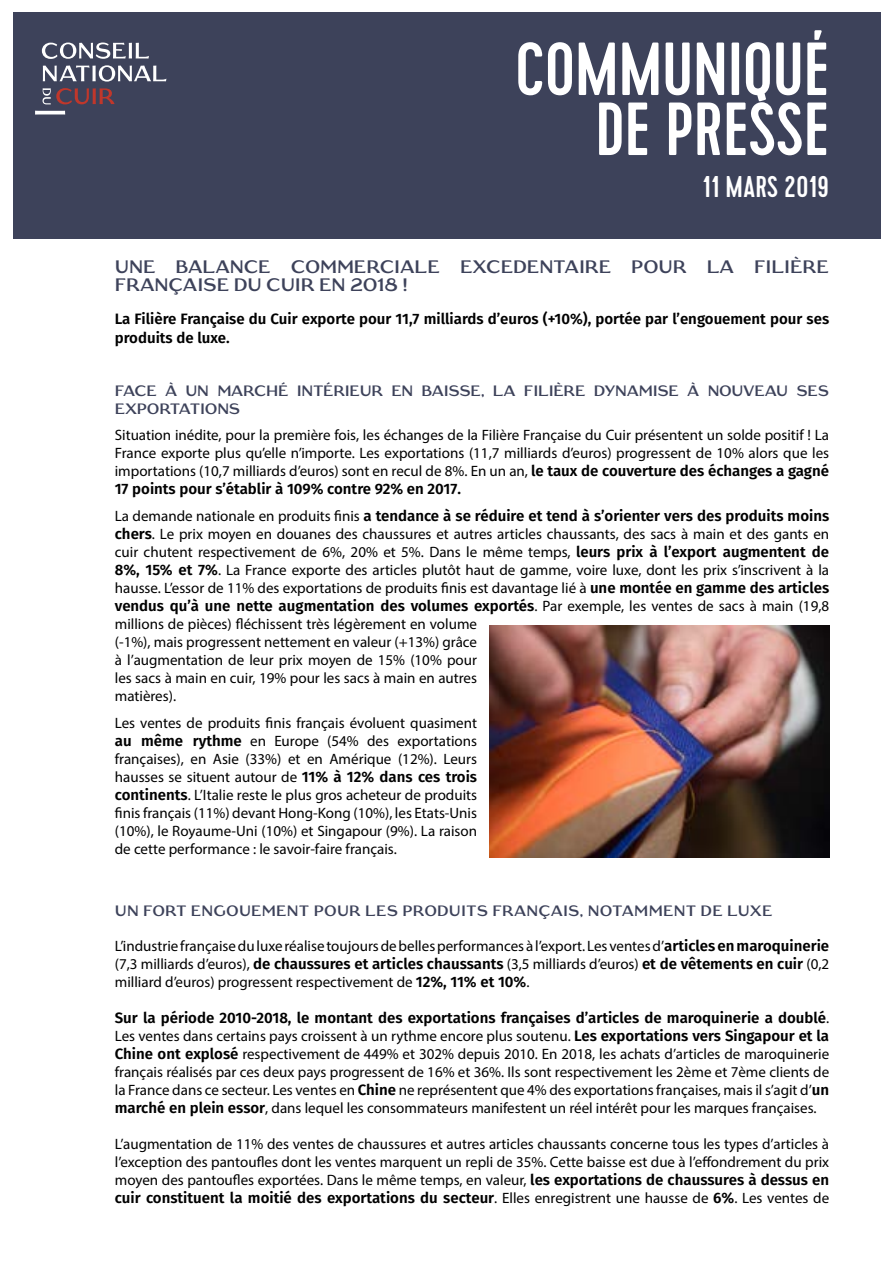
<style>
.page{position:relative;width:893px;height:1263px;background:#fff}
.page>*{position:absolute;margin:0;border:0;box-sizing:border-box;transform-origin:0 0}
.t1{font:500 75px/60px "Cervo";color:#fff;text-align:right}
.t2{font:500 30px "Cervo";color:#fff}
.t3{font:600 18px/18px "Gaslight";letter-spacing:-.01em;color:#3d425a}
.t4{font:15px/18px "Myriad Pro";color:#000;text-align:justify}
.t5{font:600 15px/18px "Fira Sans";color:#000}
.t6{font:600 15px/18px "Gaslight";letter-spacing:-.02em;color:#3d425a}
.t7{font:600 15px "Gaslight";letter-spacing:.01em;color:#3d425a}
.s1{font-family:"Fira Sans";font-weight:600}
.s2{font-family:"Myriad Pro";font-weight:400}
</style>
<div class="page">
<div style="left:13px;top:13px;width:867px;height:226px;background:#3d425a"></div>
<svg style="left:42px;top:43px;width:107px;height:16px"></svg>
<svg style="left:35px;top:111px;width:30px;height:4px"></svg>
<svg style="left:43px;top:65px;width:123px;height:17px"></svg>
<svg style="left:43px;top:88px;width:72px;height:16px"></svg>
<img style="left:490px;top:625px;width:339px;height:232px">
<h1 class="t1" style="left:515px;top:41px;width:315px">COMMUNIQUÉ<br>DE PRESSE</h1>
<h2 class="t2" style="left:703px;top:169px;width:128px">11 MARS 2019</h2>
<p class="t3" style="left:115px;top:257px;width:716px">UNE BALANCE COMMERCIALE EXCEDENTAIRE POUR LA FILIÈRE<br>FRANÇAISE DU CUIR EN 2018 !</p>
<p class="t5" style="left:115px;top:309px;width:716px">La Filière Française du Cuir exporte pour 11,7 milliards d’euros (+10%), portée par l’engouement pour ses produits de luxe.</p>
<p class="t6" style="left:115px;top:381px;width:716px">FACE À UN MARCHÉ INTÉRIEUR EN BAISSE, LA FILIÈRE DYNAMISE À NOUVEAU SES<br>EXPORTATIONS</p>
<p class="t4" style="left:115px;top:426px;width:716px">Situation inédite, pour la première fois, les échanges de la Filière Française du Cuir présentent un solde positif ! La France exporte plus qu’elle n’importe. Les exportations (11,7 milliards d’euros) progressent de 10% alors que les importations (10,7 milliards d’euros) sont en recul de 8%. En un an, <span class="s1">le taux de couverture des échanges a gagné</span></p>
<p class="t5" style="left:115px;top:475px;width:716px;line-height:26.5px">17 points pour s’établir à 109% contre 92% en 2017.<br><span class="s2">La demande nationale en produits finis</span> a tendance à se réduire et tend à s’orienter vers des produits moins</p>
<p class="t4" style="left:115px;top:525px;width:716px"><span class="s1">chers</span>. Le prix moyen en douanes des chaussures et autres articles chaussants, des sacs à main et des gants en cuir chutent respectivement de 6%, 20% et 5%. Dans le même temps, <span class="s1">leurs prix à l’export augmentent de 8%, 15% et 7%</span>. La France exporte des articles plutôt haut de gamme, voire luxe, dont les prix s’inscrivent à la hausse. L’essor de 11% des exportations de produits finis est davantage lié à <span class="s1">une montée en gamme des articles</span></p>
<p class="t5" style="left:115px;top:596px;width:716px">vendus qu’à une nette augmentation des volumes exportés<span class="s2">. Par exemple, les ventes de sacs à main (19,8</span></p>
<p class="t4" style="left:115px;top:615px;width:364px">millions de pièces) fléchissent très légèrement en volume (-1%), mais progressent nettement en valeur (+13%) grâce à l’augmentation de leur prix moyen de 15% (10% pour les sacs à main en cuir, 19% pour les sacs à main en autres matières).</p>
<p class="t4" style="left:115px;top:713px;width:364px">Les ventes de produits finis français évoluent quasiment <span class="s1">au même rythme</span> en Europe (54% des exportations françaises), en Asie (33%) et en Amérique (12%). Leurs hausses se situent autour de <span class="s1">11% à 12% dans ces trois continents</span>. L’Italie reste le plus gros acheteur de produits finis français (11%) devant Hong-Kong (10%), les Etats-Unis (10%), le Royaume-Uni (10%) et Singapour (9%). La raison de cette performance : le savoir-faire français.</p>
<p class="t7" style="left:115px;top:901px;width:659px">UN FORT ENGOUEMENT POUR LES PRODUITS FRANÇAIS, NOTAMMENT DE LUXE</p>
<p class="t4" style="left:115px;top:936px;width:716px">L’industrie française du luxe réalise toujours de belles performances à l’export. Les ventes d’<span class="s1">articles en maroquinerie</span></p>
<p class="t5" style="left:115px;top:953px;width:716px"><span class="s2">(7,3 milliards d’euros),</span> de chaussures et articles chaussants <span class="s2">(3,5 milliards d’euros)</span> et de vêtements en cuir <span class="s2">(0,2</span></p>
<p class="t4" style="left:115px;top:972px;width:416px">milliard d’euros) progressent respectivement de <span class="s1">12%, 11% et 10%</span>.</p>
<p class="t5" style="left:115px;top:1008px;width:716px">Sur la période 2010-2018, le montant des exportations françaises d’articles de maroquinerie a doublé<span class="s2">.</span></p>
<p class="t4" style="left:115px;top:1026px;width:716px">Les ventes dans certains pays croissent à un rythme encore plus soutenu. <span class="s1">Les exportations vers Singapour et la Chine ont explosé</span> respectivement de 449% et 302% depuis 2010. En 2018, les achats d’articles de maroquinerie français réalisés par ces deux pays progressent de 16% et 36%. Ils sont respectivement les 2ème et 7ème clients de la France dans ce secteur. Les ventes en <span class="s1">Chine</span> ne représentent que 4% des exportations françaises, mais il s’agit d’<span class="s1">un marché en plein essor</span>, dans lequel les consommateurs manifestent un réel intérêt pour les marques françaises.</p>
<p class="t4" style="left:115px;top:1135px;width:716px">L’augmentation de 11% des ventes de chaussures et autres articles chaussants concerne tous les types d’articles à l’exception des pantoufles dont les ventes marquent un repli de 35%. Cette baisse est due à l’effondrement du prix moyen des pantoufles exportées. Dans le même temps, en valeur, <span class="s1">les exportations de chaussures à dessus en</span></p>
<p class="t5" style="left:115px;top:1188px;width:716px">cuir constituent la moitié des exportations du secteur<span class="s2">. Elles enregistrent une hausse de</span> 6%<span class="s2">. Les ventes de</span></p>
</div>
